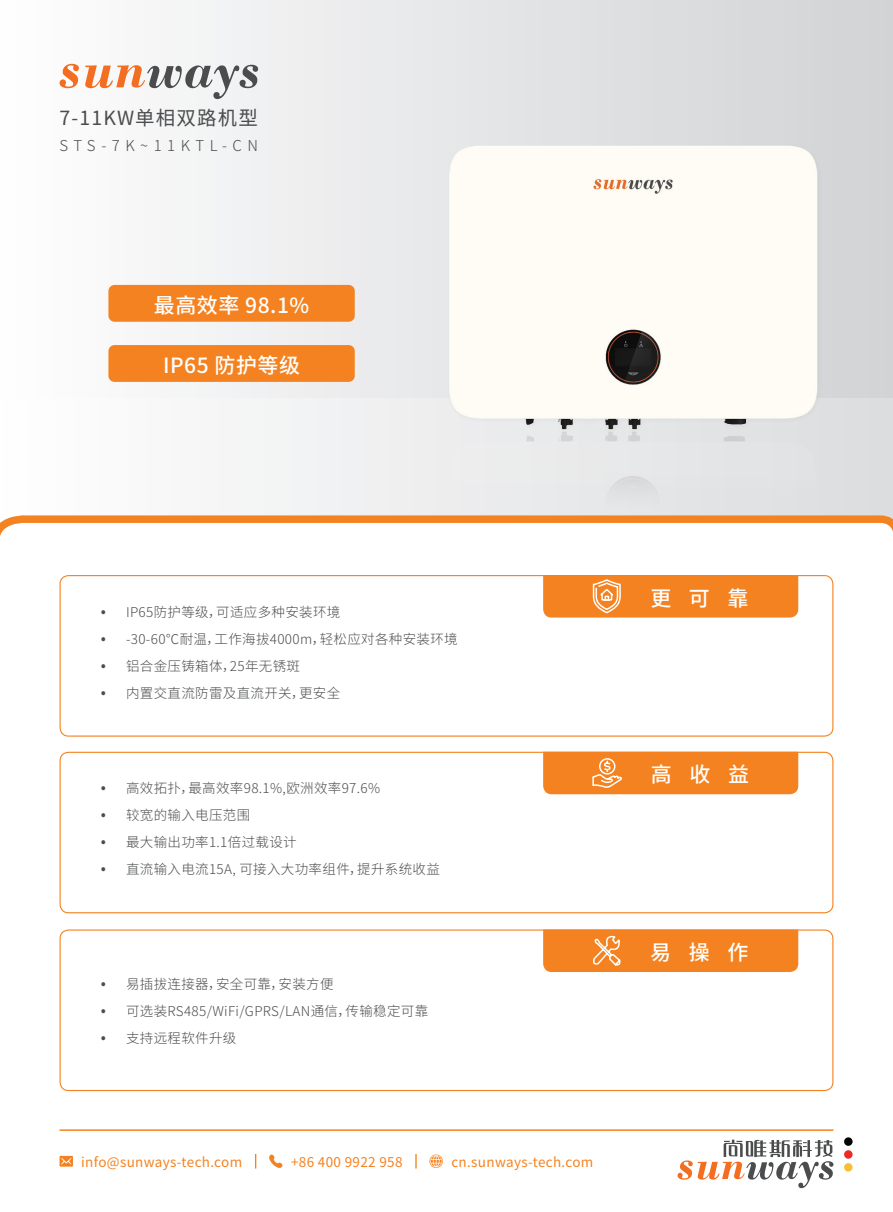
<style>
.page{position:relative;width:893px;height:1212px;background:#fff}
.page>*{position:absolute;margin:0;border:0;box-sizing:border-box;transform-origin:0 0}
.t1{font:500 21px "Source Han Sans SC";letter-spacing:.025em;color:#fff}
.t2{font:19.5px "Source Han Sans SC";letter-spacing:.06em;color:#4b4c4d}
.t3{font:300 15px "Source Han Sans SC";letter-spacing:.365em;color:#4b4c4d}
.t4{font:300 13.5px "Source Han Sans SC";letter-spacing:.025em;color:#4b4c4d}
.t5{font:13.5px "Source Han Sans";letter-spacing:.025em;color:#f58220}
.s1{font-family:"Source Han Sans";font-size:16.5px}
</style>
<div class="page">
<svg style="left:179px;top:397px;width:714px;height:118px"></svg>
<div style="left:0;top:0;width:893px;height:397px;background:linear-gradient(to right,#fdfefe,#d1d2d5)"></div>
<div style="left:60px;top:575px;width:773px;height:162px;border:1px solid #f58220;border-radius:9px"></div>
<div style="left:60px;top:752px;width:773px;height:161px;border:1px solid #f58220;border-radius:9px"></div>
<div style="left:60px;top:929px;width:773px;height:162px;border:1px solid #f58220;border-radius:9px"></div>
<div style="left:844px;top:1137px;width:9px;height:9px;background:#030303;border-radius:50%"></div>
<div style="left:844px;top:1150px;width:9px;height:9px;background:#ee2928;border-radius:50%"></div>
<div style="left:844px;top:1163px;width:9px;height:8px;background:#f5c037;border-radius:50%"></div>
<svg style="left:0;top:515px;width:893px;height:21px"></svg>
<svg style="left:60px;top:64px;width:19px;height:24px"></svg>
<svg style="left:85px;top:65px;width:173px;height:34px"></svg>
<hr style="left:60px;top:1129px;width:773px;height:2px;background:#f58220">
<svg style="left:269px;top:1154px;width:14px;height:14px"></svg>
<svg style="left:429px;top:1154px;width:14px;height:14px"></svg>
<svg style="left:60px;top:1156px;width:13px;height:10px"></svg>
<svg style="left:255px;top:1154px;width:1px;height:14px"></svg>
<svg style="left:415px;top:1154px;width:2px;height:14px"></svg>
<svg style="left:677px;top:1139px;width:156px;height:49px"></svg>
<div style="left:108px;top:345px;width:247px;height:37px;background:#f58220;border-radius:6px"></div>
<div style="left:108px;top:285px;width:247px;height:37px;background:#f58220;border-radius:6px"></div>
<div style="left:543px;top:929px;width:255px;height:43px;background:#f58220"></div>
<div style="left:543px;top:575px;width:255px;height:42px;background:#f58220"></div>
<div style="left:543px;top:752px;width:255px;height:42px;background:#f58220"></div>
<img style="left:428px;top:126px;width:413px;height:327px">
<div style="left:436px;top:426px;width:402px;height:89px;background:#e6e6e8"></div>
<h2 class="t2" style="left:60px;top:107px;width:200px">7-11KW单相双路机型</h2>
<p class="t3" style="left:60px;top:137px;width:200px">STS-7K~11KTL-CN</p>
<h1 class="t1" style="left:154px;top:293px;width:157px">最高效率 98.1%</h1>
<h1 class="t1" style="left:163px;top:353px;width:138px">IP65 防护等级</h1>
<p class="t4" style="left:101px;top:604px;width:241px"><span class="s1">•</span> IP65防护等级，可适应多种安装环境</p>
<p class="t4" style="left:101px;top:631px;width:358px"><span class="s1">•</span> -30-60℃耐温，工作海拔4000m，轻松应对各种安装环境</p>
<p class="t4" style="left:101px;top:658px;width:201px"><span class="s1">•</span> 铝合金压铸箱体，25年无锈斑</p>
<p class="t4" style="left:101px;top:685px;width:241px"><span class="s1">•</span> 内置交直流防雷及直流开关，更安全</p>
<p class="t4" style="left:101px;top:781px;width:281px"><span class="s1">•</span> 高效拓扑，最高效率98.1%,欧洲效率97.6%</p>
<p class="t4" style="left:101px;top:808px;width:151px"><span class="s1">•</span> 较宽的输入电压范围</p>
<p class="t4" style="left:101px;top:835px;width:197px"><span class="s1">•</span> 最大输出功率1.1倍过载设计</p>
<p class="t4" style="left:101px;top:862px;width:341px"><span class="s1">•</span> 直流输入电流15A, 可接入大功率组件，提升系统收益</p>
<p class="t4" style="left:101px;top:977px;width:234px"><span class="s1">•</span> 易插拔连接器，安全可靠，安装方便</p>
<p class="t4" style="left:101px;top:1004px;width:329px"><span class="s1">•</span> 可选装RS485/WiFi/GPRS/LAN通信，传输稳定可靠</p>
<p class="t4" style="left:101px;top:1031px;width:137px"><span class="s1">•</span> 支持远程软件升级</p>
<p class="t5" style="left:81px;top:1154px;width:162px">info@sunways-tech.com</p>
<p class="t5" style="left:291px;top:1154px;width:113px">+86 400 9922 958</p>
<p class="t5" style="left:451px;top:1154px;width:144px">cn.sunways-tech.com</p>
<h1 class="t1" style="left:650px;top:586px;width:100px">更可靠</h1>
<h1 class="t1" style="left:651px;top:763px;width:100px">高收益</h1>
<h1 class="t1" style="left:650px;top:940px;width:100px">易操作</h1>
</div>
